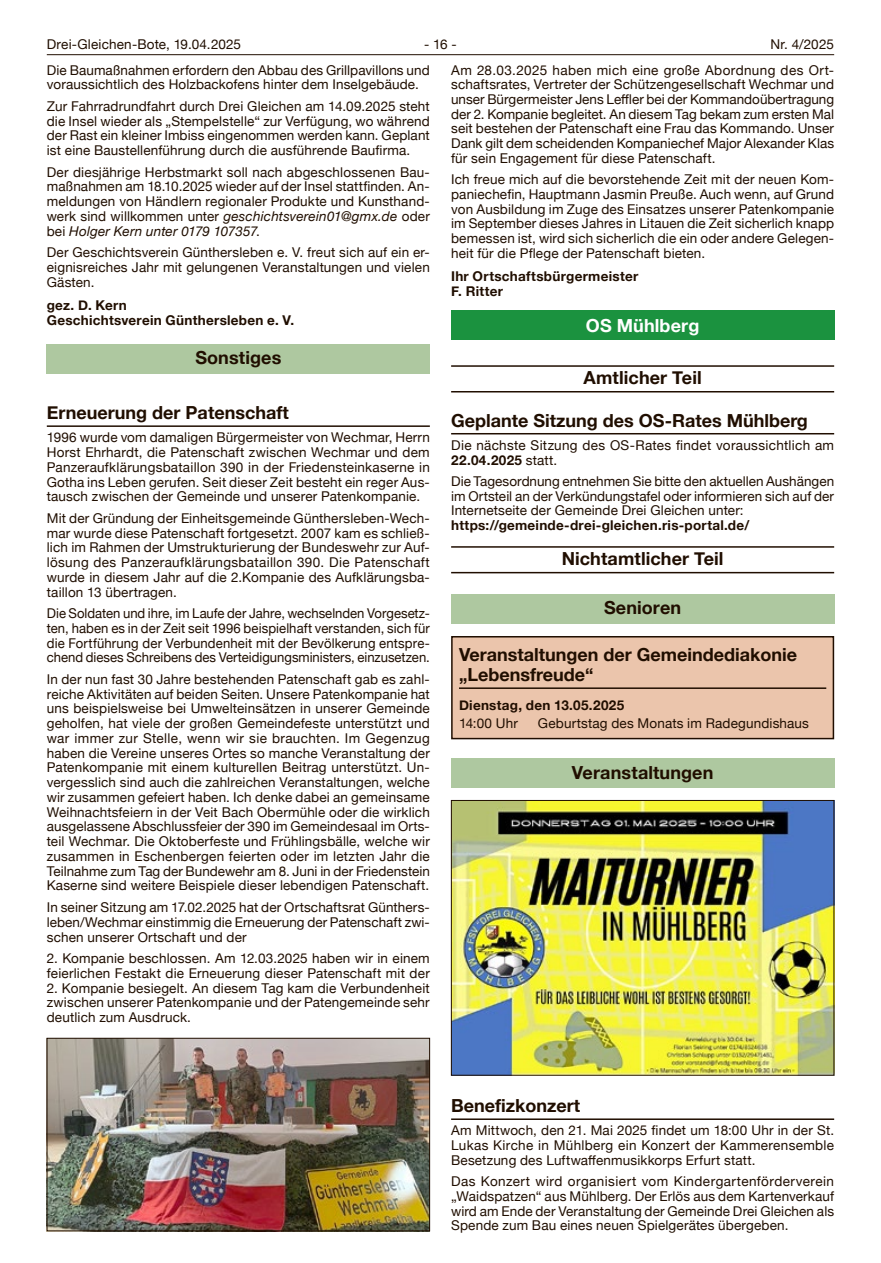
<style>
.page{position:relative;width:881px;height:1263px;background:#fff}
.page>*{position:absolute;margin:0;border:0;box-sizing:border-box;transform-origin:0 0}
.t1{font:700 18px/19.6px "Helvetica Neue";color:#200e00}
.t2{font:700 18px "Helvetica Neue";letter-spacing:.005em;color:#fff}
.t3{font:13.5px/14.7px "Helvetica Neue";letter-spacing:.01em;color:#200e00;text-align:justify}
.t4{font:700 13.5px/14.7px "Helvetica Neue";letter-spacing:.02em;color:#200e00}
.t5{font:13.5px/25.5px "Helvetica Neue";letter-spacing:.03em;color:#200e00;text-align:right}
.s1{font-weight:700}
.s2{font-style:italic}
</style>
<div class="page">
<hr style="left:47px;top:54px;width:786px;height:1px;background:#200e00">
<div style="left:451px;top:310px;width:382px;height:30px;background:#1b923f"></div>
<hr style="left:451px;top:391px;width:382px;height:1px;background:#200e00">
<hr style="left:451px;top:365px;width:382px;height:2px;background:#200e00">
<hr style="left:451px;top:433px;width:382px;height:1px;background:#200e00">
<hr style="left:451px;top:572px;width:382px;height:1px;background:#200e00">
<hr style="left:451px;top:546px;width:382px;height:2px;background:#200e00">
<div style="left:451px;top:594px;width:382px;height:30px;background:#aec8a0"></div>
<div style="left:451px;top:758px;width:382px;height:30px;background:#aec8a0"></div>
<hr style="left:451px;top:1118px;width:382px;height:2px;background:#200e00">
<div style="left:451px;top:637px;width:382px;height:101px;background:#ebc5ac"></div>
<hr style="left:459px;top:687px;width:367px;height:2px;background:#200e00">
<div style="left:451px;top:636px;width:382px;height:103px;border:2px solid #200e00"></div>
<img style="left:453px;top:802px;width:378px;height:271px">
<div style="left:451px;top:800px;width:382px;height:275px;border:1px solid #200e00"></div>
<div style="left:47px;top:344px;width:382px;height:29px;background:#aec8a0"></div>
<hr style="left:47px;top:425px;width:382px;height:2px;background:#200e00">
<img style="left:49px;top:1040px;width:378px;height:189px">
<div style="left:47px;top:1038px;width:382px;height:193px;border:1px solid #200e00"></div>
<p class="t3" style="left:47px;top:38px;width:196px">Drei-Gleichen-Bote, 19.04.2025</p>
<p class="t3" style="left:424px;top:38px;width:34px">- 16 -</p>
<p class="t5" style="left:451px;top:32px;width:384px">Nr. 4/2025<br>Am 28.03.2025 haben mich eine große Abordnung des Ort-</p>
<p class="t3" style="left:451px;top:78px;width:384px">schaftsrates, Vertreter der Schützengesellschaft Wechmar und unser Bürgermeister Jens Leffler bei der Kommandoübertragung der 2. Kompanie begleitet. An diesem Tag bekam zum ersten Mal seit bestehen der Patenschaft eine Frau das Kommando. Unser Dank gilt dem scheidenden Kompaniechef Major Alexander Klas für sein Engagement für diese Patenschaft.</p>
<p class="t3" style="left:451px;top:173px;width:384px">Ich freue mich auf die bevorstehende Zeit mit der neuen Kom&shy;paniechefin, Hauptmann Jasmin Preuße. Auch wenn, auf Grund von Ausbildung im Zuge des Einsatzes unserer Patenkompanie im September dieses Jahres in Litauen die Zeit sicherlich knapp bemessen ist, wird sich sicherlich die ein oder andere Gelegen&shy;heit für die Pflege der Patenschaft bieten.</p>
<p class="t4" style="left:451px;top:269px;width:188px">Ihr Ortschaftsbürgermeister<br>F. Ritter</p>
<h1 class="t2" style="left:585px;top:312px;width:115px">OS Mühlberg</h1>
<h1 class="t1" style="left:583px;top:368px;width:119px">Amtlicher Teil</h1>
<h1 class="t1" style="left:451px;top:411px;width:358px">Geplante Sitzung des OS-Rates Mühlberg</h1>
<p class="t3" style="left:451px;top:438px;width:384px">Die nächste Sitzung des OS-Rates findet voraussichtlich am<br><span class="s1">22.04.2025</span> statt.</p>
<p class="t3" style="left:451px;top:475px;width:384px">Die Tagesordnung entnehmen Sie bitte den aktuellen Aushängen im Ortsteil an der Verkündungstafel oder informieren sich auf der Internetseite der Gemeinde Drei Gleichen unter:</p>
<p class="t4" style="left:451px;top:518px;width:299px">https://gemeinde-drei-gleichen.ris-portal.de/</p>
<h1 class="t1" style="left:561px;top:549px;width:163px">Nichtamtlicher Teil</h1>
<h1 class="t1" style="left:603px;top:598px;width:79px">Senioren</h1>
<h1 class="t1" style="left:459px;top:646px;width:339px">Veranstaltungen der Gemeindediakonie „Lebensfreude“</h1>
<p class="t4" style="left:459px;top:698px;width:167px">Dienstag, den 13.05.2025</p>
<p class="t3" style="left:459px;top:717px;width:60px">14:00 Uhr</p>
<p class="t3" style="left:537px;top:717px;width:272px">Geburtstag des Monats im Radegundishaus</p>
<h1 class="t1" style="left:571px;top:763px;width:143px">Veranstaltungen</h1>
<p class="t3" style="left:47px;top:63px;width:384px">Die Baumaßnahmen erfordern den Abbau des Grillpavillons und voraussichtlich des Holzbackofens hinter dem Inselgebäude.</p>
<p class="t3" style="left:47px;top:99px;width:384px">Zur Fahrradrundfahrt durch Drei Gleichen am 14.09.2025 steht die Insel wieder als „Stempelstelle“ zur Verfügung, wo während der Rast ein kleiner Imbiss eingenommen werden kann. Geplant ist eine Baustellenführung durch die ausführende Baufirma.</p>
<p class="t3" style="left:47px;top:165px;width:384px">Der diesjährige Herbstmarkt soll nach abgeschlossenen Bau&shy;maßnahmen am 18.10.2025 wieder auf der Insel stattfinden. An&shy;meldungen von Händlern regionaler Produkte und Kunsthand&shy;werk sind willkommen unter <span class="s2">geschichtsverein01@gmx.de</span> oder bei <span class="s2">Holger Kern unter 0179 107357</span>.</p>
<p class="t3" style="left:47px;top:246px;width:384px">Der Geschichtsverein Günthersleben e. V. freut sich auf ein er&shy;eignisreiches Jahr mit gelungenen Veranstaltungen und vielen Gästen.</p>
<p class="t4" style="left:47px;top:298px;width:249px">gez. D. Kern<br>Geschichtsverein Günthersleben e. V.</p>
<h1 class="t1" style="left:195px;top:348px;width:87px">Sonstiges</h1>
<h1 class="t1" style="left:47px;top:403px;width:243px">Erneuerung der Patenschaft</h1>
<p class="t3" style="left:47px;top:431px;width:384px">1996 wurde vom damaligen Bürgermeister von Wechmar, Herrn Horst Ehrhardt, die Patenschaft zwischen Wechmar und dem Panzeraufklärungsbataillon 390 in der Friedensteinkaserne in Gotha ins Leben gerufen. Seit dieser Zeit besteht ein reger Aus&shy;tausch zwischen der Gemeinde und unserer Patenkompanie.</p>
<p class="t3" style="left:47px;top:511px;width:384px">Mit der Gründung der Einheitsgemeinde Günthersleben-Wech&shy;mar wurde diese Patenschaft fortgesetzt. 2007 kam es schließ&shy;lich im Rahmen der Umstrukturierung der Bundeswehr zur Auf&shy;lösung des Panzeraufklärungsbataillon 390. Die Patenschaft wurde in diesem Jahr auf die 2.Kompanie des Aufklärungsba&shy;taillon 13 übertragen.</p>
<p class="t3" style="left:47px;top:607px;width:384px">Die Soldaten und ihre, im Laufe der Jahre, wechselnden Vorgesetz&shy;ten, haben es in der Zeit seit 1996 beispielhaft verstanden, sich für die Fortführung der Verbundenheit mit der Bevölkerung entspre&shy;chend dieses Schreibens des Verteidigungsministers, einzusetzen.</p>
<p class="t3" style="left:47px;top:672px;width:384px">In der nun fast 30 Jahre bestehenden Patenschaft gab es zahl&shy;reiche Aktivitäten auf beiden Seiten. Unsere Patenkompanie hat uns beispielsweise bei Umwelteinsätzen in unserer Gemeinde geholfen, hat viele der großen Gemeindefeste unterstützt und war immer zur Stelle, wenn wir sie brauchten. Im Gegenzug haben die Vereine unseres Ortes so manche Veranstaltung der Patenkompanie mit einem kulturellen Beitrag unterstützt. Un&shy;vergesslich sind auch die zahlreichen Veranstaltungen, welche wir zusammen gefeiert haben. Ich denke dabei an gemeinsame Weihnachtsfeiern in der Veit Bach Obermühle oder die wirklich ausgelassene Abschlussfeier der 390 im Gemeindesaal im Orts&shy;teil Wechmar. Die Oktoberfeste und Frühlingsbälle, welche wir zusammen in Eschenbergen feierten oder im letzten Jahr die Teilnahme zum Tag der Bundewehr am 8. Juni in der Friedenstein Kaserne sind weitere Beispiele dieser lebendigen Patenschaft.</p>
<p class="t3" style="left:47px;top:901px;width:384px">In seiner Sitzung am 17.02.2025 hat der Ortschaftsrat Günthers&shy;leben/Wechmar einstimmig die Erneuerung der Patenschaft zwi&shy;schen unserer Ortschaft und der</p>
<p class="t3" style="left:47px;top:952px;width:384px">2. Kompanie beschlossen. Am 12.03.2025 haben wir in einem feierlichen Festakt die Erneuerung dieser Patenschaft mit der</p>
<p class="t3" style="left:47px;top:981px;width:384px">2. Kompanie besiegelt. An diesem Tag kam die Verbundenheit zwischen unserer Patenkompanie und der Patengemeinde sehr deutlich zum Ausdruck.</p>
<h1 class="t1" style="left:451px;top:1096px;width:131px">Benefizkonzert</h1>
<p class="t3" style="left:451px;top:1124px;width:384px">Am Mittwoch, den 21. Mai 2025 findet um 18:00 Uhr in der St.<br>Lukas Kirche in Mühlberg ein Konzert der Kammerensemble Besetzung des Luftwaffenmusikkorps Erfurt statt.</p>
<p class="t3" style="left:451px;top:1175px;width:384px">Das Konzert wird organisiert vom Kindergartenförderverein „Waidspatzen“ aus Mühlberg. Der Erlös aus dem Kartenverkauf wird am Ende der Veranstaltung der Gemeinde Drei Gleichen als Spende zum Bau eines neuen Spielgerätes übergeben.</p>
</div>
